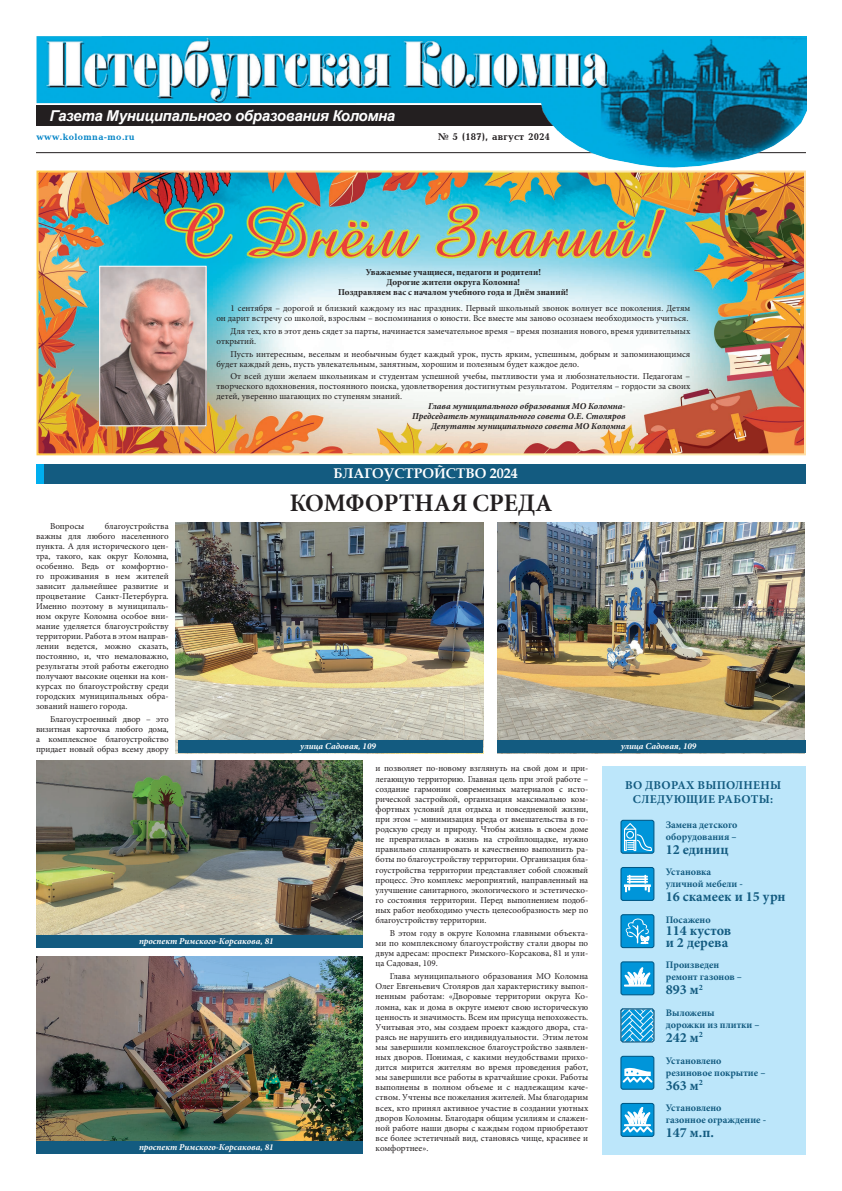
<style>
.page{position:relative;width:842px;height:1191px;background:#fff}
.page>*{position:absolute;margin:0;border:0;box-sizing:border-box;transform-origin:0 0}
.ЗАГОЛОВОК{font:700 25px "Minion Cyrillic";color:#231f20}
.текст_статья{font:italic 700 15px "Arial";letter-spacing:-.02em;color:#fff}
.интервью_ответ{font:700 14px/12px "Minion Pro";color:#135b80}
.Белый_заголовок{font:700 14px "Book Antiqua";color:#fff}
.интервью_ответ-2{font:700 12px/14px "Minion Pro";letter-spacing:.02em;color:#135b80;text-align:center}
.интервью_ответ-3{font:700 10px/12px "Minion Pro";color:#135b80}
.текст_статья-2{font:700 10px "Baltica C";letter-spacing:.02em;color:#231f20}
.текст_статья-3{font:700 9.5px "Baltica C";letter-spacing:.04em;color:#0083c6}
.ТЕКСТ{font:9px/10.1px "Minion Pro";color:#231f20;text-align:justify}
.интервью_ответ-4{font:9px/10px "Minion Pro";color:#231f20}
.интервью_ответ-5{font:italic 700 9px "Minion Pro";letter-spacing:-.005em;color:#231f20}
.интервью_ответ-6{font:700 9px "Minion Pro";color:#231f20}
.ТЕКСТ-2{font:italic 700 9px "Minion Pro";color:#fff}
</style>
<div class="page">
<img style="left:39px;top:173px;width:764px;height:279px">
<div style="left:602px;top:765px;width:203px;height:389px;background:#bce6fa"></div>
<hr style="left:36px;top:152px;width:770px;height:1px;background:#231f20">
<img style="left:37px;top:36px;width:769px;height:132px">
<div style="left:621px;top:914px;width:33px;height:33px;background:#0095d9;border-radius:2px"></div>
<div style="left:620px;top:914px;width:34px;height:34px;border:1px solid #005987;border-radius:2px"></div>
<svg style="left:625px;top:918px;width:25px;height:26px"></svg>
<div style="left:621px;top:962px;width:33px;height:32px;background:#0095d9;border-radius:2px"></div>
<div style="left:620px;top:961px;width:34px;height:34px;border:1px solid #005987;border-radius:2px"></div>
<svg style="left:624px;top:967px;width:27px;height:19px"></svg>
<div style="left:621px;top:867px;width:33px;height:33px;background:#0095d9;border-radius:2px"></div>
<div style="left:620px;top:867px;width:34px;height:34px;border:1px solid #005987;border-radius:2px"></div>
<svg style="left:624px;top:875px;width:27px;height:17px"></svg>
<div style="left:621px;top:820px;width:33px;height:33px;background:#0095d9;border-radius:2px"></div>
<div style="left:620px;top:819px;width:34px;height:34px;border:1px solid #005987;border-radius:2px"></div>
<svg style="left:624px;top:823px;width:28px;height:28px"></svg>
<svg style="left:622px;top:1010px;width:33px;height:32px"></svg>
<div style="left:620px;top:1008px;width:34px;height:34px;border:1px solid #005987;border-radius:2px"></div>
<div style="left:620px;top:1103px;width:34px;height:33px;border:1px solid #005987;border-radius:2px"></div>
<svg style="left:621px;top:1105px;width:33px;height:29px"></svg>
<div style="left:621px;top:1056px;width:33px;height:33px;background:#0095d9;border-radius:2px"></div>
<div style="left:620px;top:1055px;width:34px;height:34px;border:1px solid #005987;border-radius:2px"></div>
<svg style="left:621px;top:1068px;width:33px;height:17px"></svg>
<div style="left:36px;top:464px;width:769px;height:19px;background:#135b80"></div>
<div style="left:36px;top:464px;width:8px;height:19px;background:#00aeef"></div>
<img style="left:36px;top:760px;width:326px;height:175px">
<img style="left:36px;top:956px;width:326px;height:185px">
<img style="left:176px;top:522px;width:307px;height:231px">
<img style="left:497px;top:522px;width:308px;height:231px">
<div style="left:179px;top:741px;width:304px;height:12px;background:#135b80"></div>
<div style="left:497px;top:740px;width:308px;height:12px;background:#135b80"></div>
<div style="left:36px;top:1141px;width:326px;height:12px;background:#135b80"></div>
<div style="left:36px;top:935px;width:326px;height:12px;background:#135b80"></div>
<img style="left:101px;top:268px;width:104px;height:156px">
<div style="left:99px;top:266px;width:108px;height:160px;border:1px solid #fff"></div>
<p class="текст_статья" style="left:49px;top:106px;width:347px">Газета Муниципального образования Коломна</p>
<p class="текст_статья-3" style="left:36px;top:131px;width:100px">www.kolomna-mo.ru</p>
<p class="текст_статья-2" style="left:438px;top:131px;width:113px">№ 5 (187), август 2024</p>
<p class="интервью_ответ-6" style="left:366px;top:267px;width:177px">Уважаемые учащиеся, педагоги и родители!</p>
<p class="интервью_ответ-6" style="left:387px;top:277px;width:135px">Дорогие жители округа Коломна!</p>
<p class="интервью_ответ-6" style="left:338px;top:287px;width:232px">Поздравляем вас с началом учебного года и Днём знаний!</p>
<p class="интервью_ответ-4" style="left:216px;top:303px;width:475px;text-align:right">1 сентября – дорогой и близкий каждому из нас праздник. Первый школьный звонок волнует все поколения. Детям<br>он дарит встречу со школой, взрослым – воспоминания о юности. Все вместе мы заново осознаем необходимость учиться.</p>
<p class="интервью_ответ-4" style="left:216px;top:326px;width:475px;text-indent:14px">Для тех, кто в этот день сядет за парты, начинается замечательное время – время познания нового, время удивительных открытий.</p>
<p class="интервью_ответ-4" style="left:216px;top:349px;width:475px;text-indent:14px">Пусть интересным, веселым и необычным будет каждый урок, пусть ярким, успешным, добрым и запоминающимся будет каждый день, пусть увлекательным, занятным, хорошим и полезным будет каждое дело.</p>
<p class="интервью_ответ-4" style="left:216px;top:371px;width:475px;text-align:justify;text-indent:14px">От всей души желаем школьникам и студентам успешной учебы, пытливости ума и любознательности. Педагогам – творческого вдохновения, постоянного поиска, удовлетворения достигнутым результатом. Родителям – гордости за своих детей, уверенно шагающих по ступеням знаний.</p>
<p class="интервью_ответ-5" style="left:428px;top:401px;width:199px">Глава муниципального образования МО Коломна-</p>
<p class="интервью_ответ-5" style="left:412px;top:411px;width:215px">Председатель муниципального совета О.Е. Столяров</p>
<p class="интервью_ответ-5" style="left:431px;top:421px;width:196px">Депутаты муниципального совета МО Коломна</p>
<p class="Белый_заголовок" style="left:334px;top:464px;width:186px">БЛАГОУСТРОЙСТВО 2024</p>
<p class="ТЕКСТ" style="left:36px;top:521px;width:134px;text-indent:69px">благоустройства важны для любого населенного пункта. А для исторического цен&shy;тра, такого, как округ Коломна, особенно. Ведь от комфортно&shy;го проживания в нем жителей зависит дальнейшее развитие и процветание Санкт-Петербурга.<br>Именно поэтому в муниципаль&shy;ном округе Коломна особое вни&shy;мание уделяется благоустройству территории. Работа в этом направ&shy;лении ведется, можно сказать, постоянно, и, что немаловажно, результаты этой работы ежегодно получают высокие оценки на кон&shy;курсах по благоустройству среди городских муниципальных обра&shy;зований нашего города.</p>
<p class="ТЕКСТ" style="left:36px;top:713px;width:134px;text-indent:14px">Благоустроенный двор – это визитная карточка любого дома, а комплексное благоустройство придает новый образ всему двору</p>
<p class="ТЕКСТ" style="left:50px;top:521px;width:36px">Вопросы</p>
<p class="ТЕКСТ-2" style="left:139px;top:935px;width:136px">проспект Римского-Корсакова, 81</p>
<p class="ТЕКСТ-2" style="left:139px;top:1141px;width:136px">проспект Римского-Корсакова, 81</p>
<p class="ЗАГОЛОВОК" style="left:290px;top:488px;width:264px">КОМФОРТНАЯ СРЕДА</p>
<p class="ТЕКСТ-2" style="left:300px;top:741px;width:77px">улица Садовая, 109</p>
<p class="ТЕКСТ-2" style="left:621px;top:740px;width:77px">улица Садовая, 109</p>
<p class="ТЕКСТ" style="left:376px;top:763px;width:214px">и позволяет по-новому взглянуть на свой дом и при&shy;легающую территорию. Главная цель при этой работе – создание гармонии современных материалов с исто&shy;рической застройкой, организация максимально ком&shy;фортных условий для отдыха и повседневной жизни, при этом – минимизация вреда от вмешательства в го&shy;родскую среду и природу. Чтобы жизнь в своем доме не превратилась в жизнь на стройплощадке, нужно правильно спланировать и качественно выполнить ра&shy;боты по благоустройству территории. Организация бла&shy;гоустройства территории представляет собой сложный процесс. Это комплекс мероприятий, направленный на улучшение санитарного, экологического и эстетическо&shy;го состояния территории. Перед выполнением подоб&shy;ных работ необходимо учесть целесообразность мер по благоустройству территории.</p>
<p class="ТЕКСТ" style="left:376px;top:928px;width:214px;text-indent:14px">В этом году в округе Коломна главными объекта&shy;ми по комплексному благоустройству стали дворы по двум адресам: проспект Римского-Корсакова, 81 и ули&shy;ца Садовая, 109.</p>
<p class="ТЕКСТ" style="left:376px;top:971px;width:214px;text-indent:14px">Глава муниципального образования МО Коломна Олег Евгеньевич Столяров дал характеристику выпол&shy;ненным работам: «Дворовые территории округа Ко&shy;ломна, как и дома в округе имеют свою историческую ценность и значимость. Всем им присуща непохожесть.<br>Учитывая это, мы создаем проект каждого двора, ста&shy;раясь не нарушить его индивидуальности. Этим летом мы завершили комплексное благоустройство заявлен&shy;ных дворов. Понимая, с какими неудобствами прихо&shy;дится мирится жителям во время проведения работ, мы завершили все работы в кратчайшие сроки. Работы выполнены в полном объеме и с надлежащим каче&shy;ством. Учтены все пожелания жителей. Мы благодарим всех, кто принял активное участие в создании уютных дворов Коломны. Благодаря общим усилиям и слажен&shy;ной работе наши дворы с каждым годом приобретают все более эстетичный вид, становясь чище, красивее и комфортнее».</p>
<p class="интервью_ответ-2" style="left:625px;top:778px;width:158px">ВО ДВОРАХ ВЫПОЛНЕНЫ<br>СЛЕДУЮЩИЕ РАБОТЫ:</p>
<p class="интервью_ответ-3" style="left:666px;top:818px;width:73px">Замена детского оборудования –</p>
<p class="интервью_ответ" style="left:666px;top:843px;width:64px">12 единиц</p>
<p class="интервью_ответ-3" style="left:666px;top:866px;width:79px">Установка уличной мебели -</p>
<p class="интервью_ответ" style="left:666px;top:891px;width:121px">16 скамеек и 15 урн</p>
<p class="интервью_ответ-3" style="left:666px;top:914px;width:46px">Посажено</p>
<p class="интервью_ответ" style="left:666px;top:925px;width:67px">114 кустов и 2 дерева</p>
<p class="интервью_ответ-3" style="left:666px;top:959px;width:78px">Произведен ремонт газонов –</p>
<p class="интервью_ответ" style="left:666px;top:984px;width:39px">893 м<sup>2</sup></p>
<p class="интервью_ответ-3" style="left:666px;top:1007px;width:95px">Выложены<br>дорожки из плитки –</p>
<p class="интервью_ответ" style="left:666px;top:1032px;width:39px">242 м<sup>2</sup></p>
<p class="интервью_ответ-3" style="left:666px;top:1055px;width:101px">Установлено резиновое покрытие –</p>
<p class="интервью_ответ" style="left:666px;top:1079px;width:39px">363 м<sup>2</sup></p>
<p class="интервью_ответ-3" style="left:666px;top:1102px;width:102px">Установлено<br>газонное ограждение -</p>
<p class="интервью_ответ" style="left:666px;top:1127px;width:50px">147 м.п.</p>
</div>
